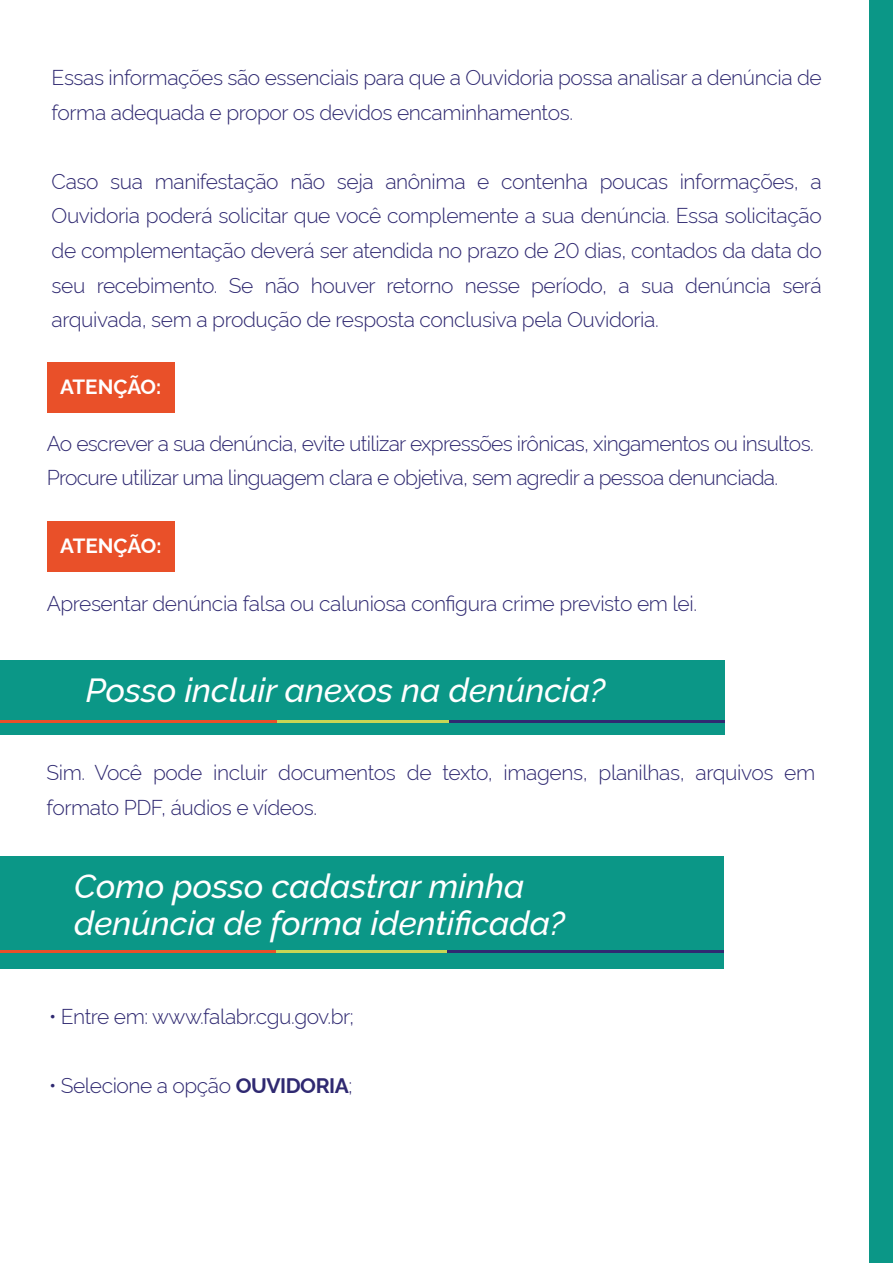
<style>
.page{position:relative;width:893px;height:1263px;background:#fff}
.page>*{position:absolute;margin:0;border:0;box-sizing:border-box;transform-origin:0 0}
.t1{font:500 33.45px/37.5px "Rawline";color:#fff}
.t2{font:300 21px/34.5px "Rawline";letter-spacing:-.02em;color:#2f2971}
.t3{font:700 20.55px "Rawline";letter-spacing:-.005em;color:#fff}
.s1{font-weight:700}
</style>
<div class="page">
<div style="left:47px;top:362px;width:128px;height:50px;background:#e95029"></div>
<div style="left:47px;top:521px;width:128px;height:51px;background:#e95029"></div>
<div style="left:0;top:856px;width:723px;height:113px;background:#0b9787"></div>
<hr style="left:0;top:950px;width:723px;height:3px;background:#2f2971">
<hr style="left:275px;top:950px;width:171px;height:3px;background:#c7d655">
<hr style="left:0;top:950px;width:275px;height:3px;background:#e95029">
<div style="left:0;top:660px;width:725px;height:75px;background:#0b9787"></div>
<hr style="left:0;top:720px;width:725px;height:3px;background:#2f2971">
<hr style="left:277px;top:720px;width:171px;height:3px;background:#c7d655">
<hr style="left:0;top:720px;width:277px;height:3px;background:#e95029">
<div style="left:869px;top:0;width:24px;height:1263px;background:#0b9787"></div>
<p class="t2" style="left:52px;top:59px;width:772px">Essas informações são essenciais para que a Ouvidoria possa analisar a denúncia de forma adequada e propor os devidos encaminhamentos.</p>
<p class="t2" style="left:52px;top:162px;width:772px;text-align:justify">Caso sua manifestação não seja anônima e contenha poucas informações, a Ouvidoria poderá solicitar que você complemente a sua denúncia. Essa solicitação de complementação deverá ser atendida no prazo de 20 dias, contados da data do seu recebimento. Se não houver retorno nesse período, a sua denúncia será arquivada, sem a produção de resposta conclusiva pela Ouvidoria.</p>
<p class="t3" style="left:60px;top:371px;width:103px">ATENÇÃO:</p>
<p class="t2" style="left:47px;top:424px;width:769px">Ao escrever a sua denúncia, evite utilizar expressões irônicas, xingamentos ou insultos.<br>Procure utilizar uma linguagem clara e objetiva, sem agredir a pessoa denunciada.</p>
<p class="t3" style="left:60px;top:530px;width:103px">ATENÇÃO:</p>
<p class="t2" style="left:47px;top:584px;width:652px">Apresentar denúncia falsa ou caluniosa configura crime previsto em lei.</p>
<h1 class="t1" style="left:86px;top:668px;width:521px">Posso incluir anexos na denúncia?</h1>
<p class="t2" style="left:47px;top:753px;width:770px">Sim. Você pode incluir documentos de texto, imagens, planilhas, arquivos em formato PDF, áudios e vídeos.</p>
<h1 class="t1" style="left:74px;top:863px;width:492px">Como posso cadastrar minha denúncia de forma identificada?</h1>
<p class="t2" style="left:49px;top:997px;width:306px">• Entre em: www.falabr.cgu.gov.br;</p>
<p class="t2" style="left:49px;top:1066px;width:305px">• Selecione a opção <span class="s1">OUVIDORIA</span>;</p>
</div>
